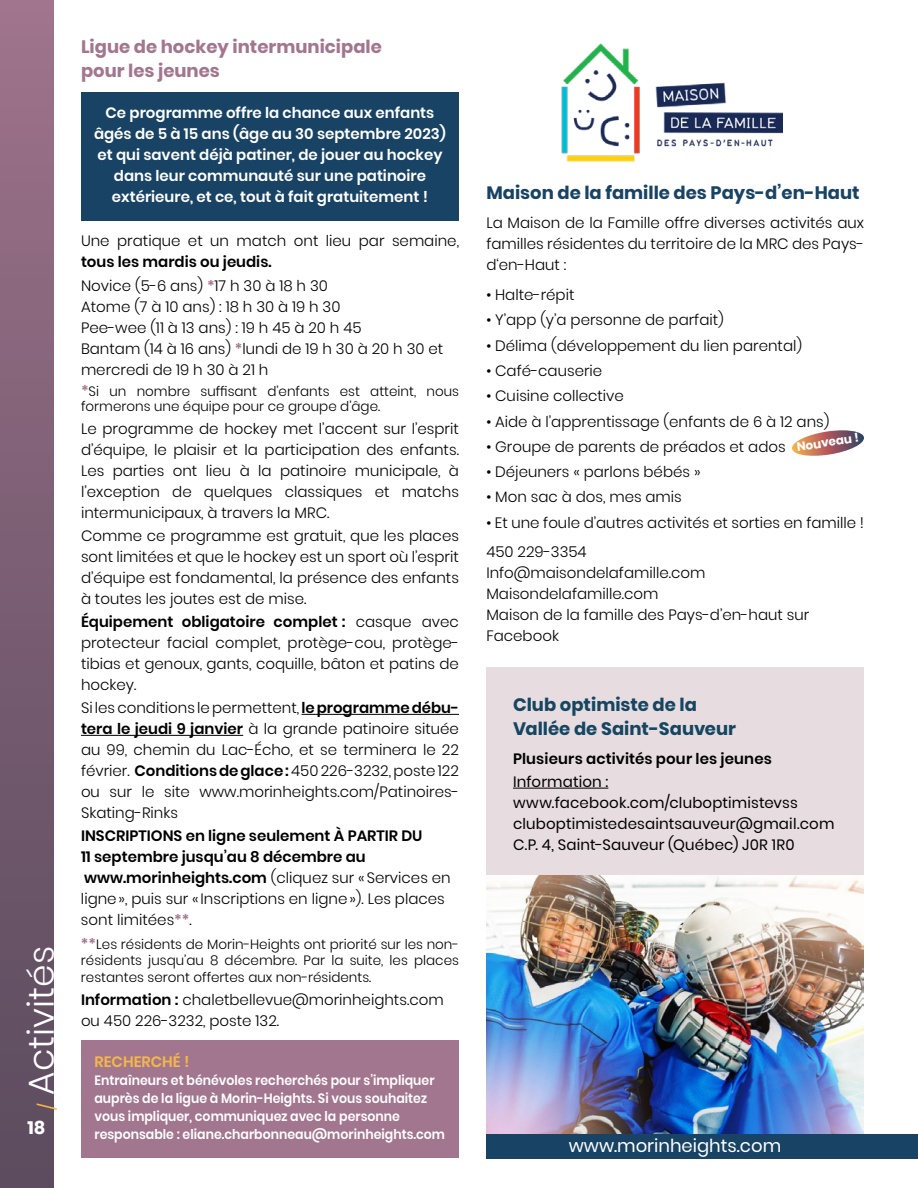
<style>
.page{position:relative;width:918px;height:1188px;background:#fff}
.page>*{position:absolute;margin:0;border:0;box-sizing:border-box;transform-origin:0 0}
.t1{font:300 36px "Poppins";color:#fff}
.t2{font:700 18px/24px "Poppins";color:#a3768f}
.t3{font:700 18px/24px "Poppins";color:#154661}
.t4{font:700 18px "Poppins";color:#184364}
.t5{font:18px "Poppins";color:#fff}
.t6{font:700 18px "Poppins";color:#fff}
.t7{font:300 15px/21px "Poppins";color:#000}
.t8{font:600 15px/21px "Poppins";color:#000}
.t9{font:600 15px/21px "Poppins";color:#fff;text-align:center}
.t10{font:15px/21px "Poppins";letter-spacing:.01em;color:#000}
.t11{font:600 15px "Poppins";color:#f4b848}
.t12{font:300 13.5px/16.5px "Poppins";color:#000}
.t13{font:600 13.5px/18px "Poppins";color:#fff;scale:.93 1}
.t14{font:700 12px "Poppins";color:#fff}
.s1{font-weight:400;font-size:18px;color:#f4b848}
.s2{font-weight:600}
.s3{font-weight:600;color:#a3768f}
.s4{font-weight:600;font-size:15px;color:#a3768f}
.s5{font-weight:300}
.s6{color:#a3768f}
</style>
<div class="page">
<div style="left:81px;top:1040px;width:378px;height:118px;background:#a3768f"></div>
<img style="left:486px;top:875px;width:378px;height:259px">
<div style="left:0;top:0;width:54px;height:1188px;background:linear-gradient(to bottom,#9d738b,#594a5d)"></div>
<div style="left:81px;top:92px;width:378px;height:128px;background:#184364"></div>
<hr style="left:302px;top:714px;width:157px;height:1px;background:#000">
<hr style="left:81px;top:735px;width:162px;height:1px;background:#000">
<svg style="left:792px;top:430px;width:72px;height:26px"></svg>
<img style="left:562px;top:43px;width:221px;height:119px">
<div style="left:486px;top:667px;width:378px;height:208px;background:#e7dce0"></div>
<hr style="left:513px;top:788px;width:95px;height:1px;background:#000">
<div style="left:486px;top:1134px;width:432px;height:25px;background:#184364"></div>
<h1 class="t1" style="left:21px;top:1110px;width:166px;rotate:-90deg"><span class="s1">/</span> Activités</h1>
<p class="t6" style="left:27px;top:1117px;width:20px">18</p>
<p class="t2" style="left:81px;top:35px;width:302px">Ligue de hockey intermunicipale pour les jeunes</p>
<p class="t9" style="left:94px;top:103px;width:353px">Ce programme offre la chance aux enfants âgés de 5 à 15 ans (âge au 30 septembre 2023) et qui savent déjà patiner, de jouer au hockey dans leur communauté sur une patinoire extérieure, et ce, tout à fait gratuitement !</p>
<p class="t7" style="left:81px;top:231px;width:380px">Une pratique et un match ont lieu par semaine,</p>
<p class="t7" style="left:81px;top:251px;width:248px;line-height:23.1px"><span class="s2">tous les mardis ou jeudis.<br></span>Novice (5-6 ans) <span class="s3">*</span>17 h 30 à 18 h 30</p>
<p class="t7" style="left:81px;top:296px;width:364px">Atome (7 à 10 ans) : 18 h 30 à 19 h 30<br>Pee-wee (11 à 13 ans) : 19 h 45 à 20 h 45<br>Bantam (14 à 16 ans) <span class="s3">*</span>lundi de 19 h 30 à 20 h 30 et mercredi de 19 h 30 à 21 h</p>
<p class="t12" style="left:81px;top:383px;width:379px;line-height:15px"><span class="s4">*</span>Si un nombre suffisant d’enfants est atteint, nous formerons une équipe pour ce groupe d’âge.</p>
<p class="t7" style="left:81px;top:418px;width:380px;text-align:justify">Le programme de hockey met l’accent sur l’esprit d’équipe, le plaisir et la participation des enfants.<br>Les parties ont lieu à la patinoire municipale, à l’exception de quelques classiques et matchs intermunicipaux, à travers la MRC.</p>
<p class="t7" style="left:81px;top:525px;width:380px;text-align:justify">Comme ce programme est gratuit, que les places sont limitées et que le hockey est un sport où l’esprit d’équipe est fondamental, la présence des enfants à toutes les joutes est de mise.</p>
<p class="t7" style="left:81px;top:611px;width:380px;text-align:justify"><span class="s2">Équipement obligatoire complet :</span> casque avec protecteur facial complet, protège-cou, protège&shy;tibias et genoux, gants, coquille, bâton et patins de hockey.</p>
<p class="t7" style="left:81px;top:698px;width:380px;text-align:justify">Si les conditions le permettent, <span class="s2">le programme débu&shy;tera le jeudi 9 janvier</span> à la grande patinoire située au 99, chemin du Lac-Écho, et se terminera le 22 février. <span class="s2">Conditions de glace :</span> 450 226-3232, poste 122 ou sur le site www.morinheights.com/Patinoires-Skating-Rinks</p>
<p class="t8" style="left:81px;top:826px;width:371px">INSCRIPTIONS en ligne seulement À PARTIR DU<br>11 septembre jusqu’au 8 décembre au www.morinheights.com <span class="s5">(cliquez sur «Services en ligne», puis sur « Inscriptions en ligne»). Les places sont limitées</span><span class="s6">**</span><span class="s5">.</span></p>
<p class="t12" style="left:81px;top:936px;width:380px;text-align:justify"><span class="s4">**</span>Les résidents de Morin-Heights ont priorité sur les non&shy;résidents jusqu’au 8 décembre. Par la suite, les places restantes seront offertes aux non-résidents.</p>
<p class="t7" style="left:81px;top:989px;width:364px"><span class="s2">Information :</span> chaletbellevue@morinheights.com ou 450 226-3232, poste 132.</p>
<p class="t11" style="left:94px;top:1053px;width:96px">RECHERCHÉ !</p>
<p class="t13" style="left:94px;top:1071px;width:378px">Entraîneurs et bénévoles recherchés pour s’impliquer auprès de la ligue à Morin-Heights. Si vous souhaitez vous impliquer, communiquez avec la personne responsable : eliane.charbonneau@morinheights.com</p>
<p class="t4" style="left:486px;top:182px;width:375px">Maison de la famille des Pays-d’en-Haut</p>
<p class="t7" style="left:486px;top:213px;width:379px;text-align:justify">La Maison de la Famille offre diverses activités aux familles résidentes du territoire de la MRC des Pays&shy;d‘en-Haut :</p>
<p class="t7" style="left:486px;top:284px;width:90px">• Halte-répit</p>
<p class="t7" style="left:486px;top:310px;width:239px">• Y’app (y’a personne de parfait)</p>
<p class="t7" style="left:486px;top:335px;width:317px">• Délima (développement du lien parental)</p>
<p class="t7" style="left:486px;top:360px;width:117px">• Café-causerie</p>
<p class="t7" style="left:486px;top:386px;width:139px">• Cuisine collective</p>
<p class="t7" style="left:486px;top:411px;width:345px">• Aide à l’apprentissage (enfants de 6 à 12 ans)</p>
<p class="t7" style="left:486px;top:436px;width:301px">• Groupe de parents de préados et ados</p>
<p class="t7" style="left:486px;top:461px;width:216px">• Déjeuners « parlons bébés »</p>
<p class="t7" style="left:486px;top:487px;width:197px">• Mon sac à dos, mes amis</p>
<p class="t7" style="left:486px;top:508px;width:379px;line-height:29.7px">• Et une foule d’autres activités et sorties en famille !<br>450 229-3354</p>
<p class="t7" style="left:486px;top:563px;width:324px">Info@maisondelafamille.com<br>Maisondelafamille.com<br>Maison de la famille des Pays-d’en-haut sur<br>Facebook</p>
<p class="t14" style="left:796px;top:440px;width:64px;rotate:-9deg">Nouveau !</p>
<p class="t3" style="left:513px;top:693px;width:225px">Club optimiste de la<br>Vallée de Saint-Sauveur</p>
<p class="t8" style="left:513px;top:749px;width:260px">Plusieurs activités pour les jeunes</p>
<p class="t10" style="left:513px;top:771px;width:323px">Information : www.facebook.com/cluboptimistevss cluboptimistedesaintsauveur@gmail.com C.P. 4, Saint-Sauveur (Québec) J0R 1R0</p>
<p class="t5" style="left:569px;top:1135px;width:214px">www.morinheights.com</p>
</div>
